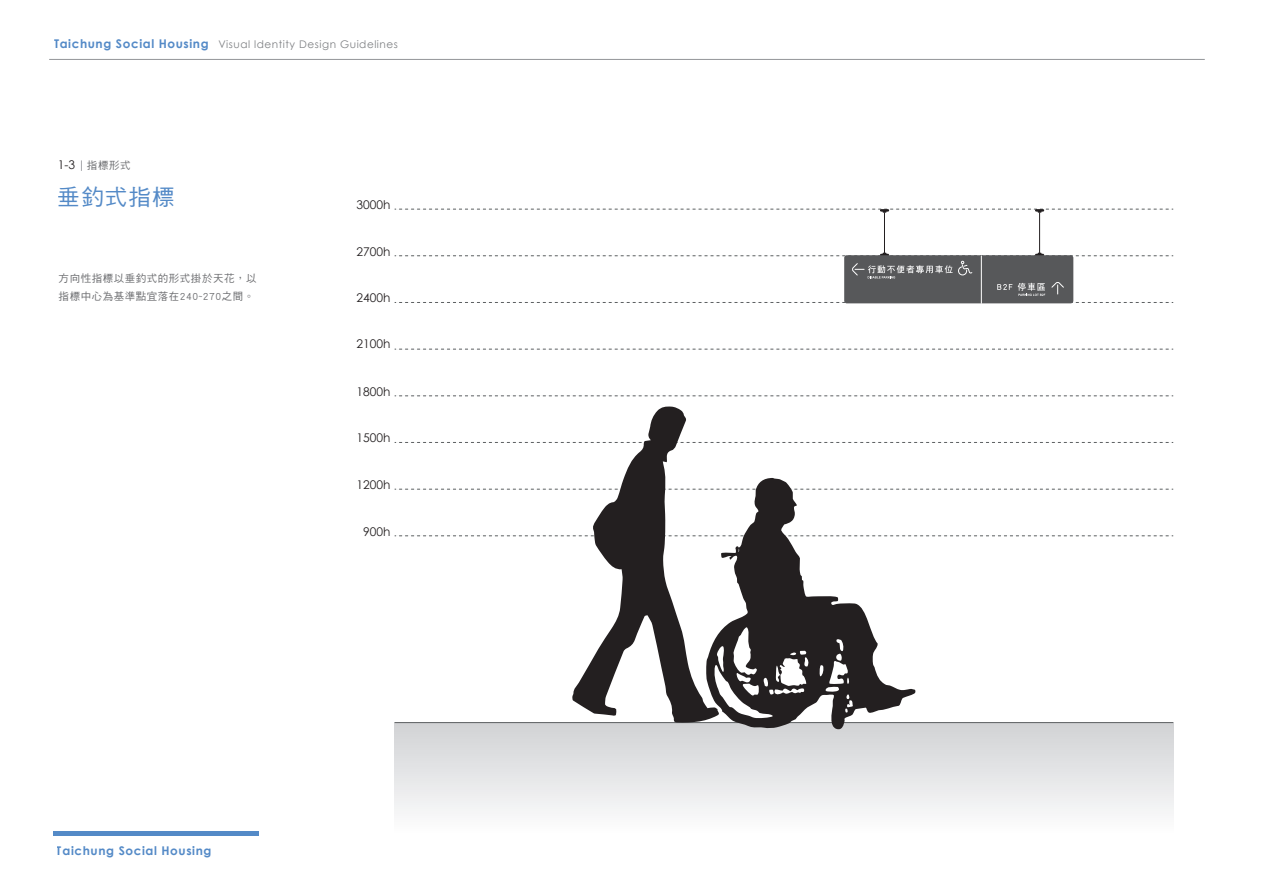
<style>
.page{position:relative;width:1263px;height:893px;background:#fff}
.page>*{position:absolute;margin:0;border:0;box-sizing:border-box;transform-origin:0 0}
.t1{font:22.5px "DF Hei Std W5";letter-spacing:.05em;color:#548ac7}
.t2{font:12px "Century Gothic";color:#231f20}
.t3{font:700 12px "Century Gothic";letter-spacing:.05em;color:#548ac7}
.t4{font:10.5px "Century Gothic";letter-spacing:.05em;color:#808285}
.t5{font:10.5px/18px "DF Hei Std W5";letter-spacing:.05em;color:#6c6d70}
.s1{font-weight:700;font-size:12px;color:#548ac7}
.s2{font-family:"Century Gothic";font-size:12px;color:#231f20}
</style>
<div class="page">
<hr style="left:53px;top:831px;width:205px;height:4px;background:#548ac7">
<hr style="left:49px;top:59px;width:1156px;height:1px;background:#939598">
<div style="left:394px;top:722px;width:779px;height:112px;background:linear-gradient(to bottom,#d0d2d4,#fdfdfe)"></div>
<svg style="left:395px;top:302px;width:778px;height:1px"></svg>
<svg style="left:395px;top:349px;width:778px;height:1px"></svg>
<svg style="left:395px;top:395px;width:778px;height:1px"></svg>
<svg style="left:395px;top:442px;width:778px;height:1px"></svg>
<svg style="left:395px;top:489px;width:778px;height:1px"></svg>
<svg style="left:395px;top:535px;width:778px;height:1px"></svg>
<hr style="left:395px;top:722px;width:778px;height:1px;background:#5d6062">
<svg style="left:572px;top:406px;width:149px;height:317px"></svg>
<svg style="left:706px;top:478px;width:209px;height:253px"></svg>
<svg style="left:395px;top:209px;width:778px;height:4px"></svg>
<hr style="left:884px;top:213px;width:1px;height:42px;background:#231f20">
<hr style="left:1039px;top:213px;width:1px;height:42px;background:#231f20">
<div style="left:844px;top:255px;width:229px;height:48px;background:#57585a;border-radius:3px"></div>
<hr style="left:981px;top:256px;width:1px;height:47px;background:#fff">
<svg style="left:395px;top:253px;width:778px;height:43px"></svg>
<p class="t4" style="left:54px;top:37px;width:345px"><span class="s1">Taichung Social Housing</span> Visual ldentity Design Guidelines</p>
<p class="t5" style="left:58px;top:156px;width:74px"><span class="s2">1-3</span> 指標形式</p>
<h1 class="t1" style="left:58px;top:185px;width:118px">垂釣式指標</h1>
<p class="t5" style="left:59px;top:269px;width:199px">方向性指標以垂釣式的形式掛於天花，以指標中心為基準點宜落在240~270之間。</p>
<p class="t2" style="left:357px;top:196px;width:35px">3000h</p>
<p class="t2" style="left:357px;top:243px;width:35px">2700h</p>
<p class="t2" style="left:357px;top:290px;width:35px">2400h</p>
<p class="t2" style="left:357px;top:335px;width:35px">2100h</p>
<p class="t2" style="left:357px;top:383px;width:35px">1800h</p>
<p class="t2" style="left:357px;top:430px;width:35px">1500h</p>
<p class="t2" style="left:357px;top:476px;width:35px">1200h</p>
<p class="t2" style="left:363px;top:523px;width:29px">900h</p>
<p class="t3" style="left:57px;top:841px;width:156px">Taichung Social Housing</p>
</div>
